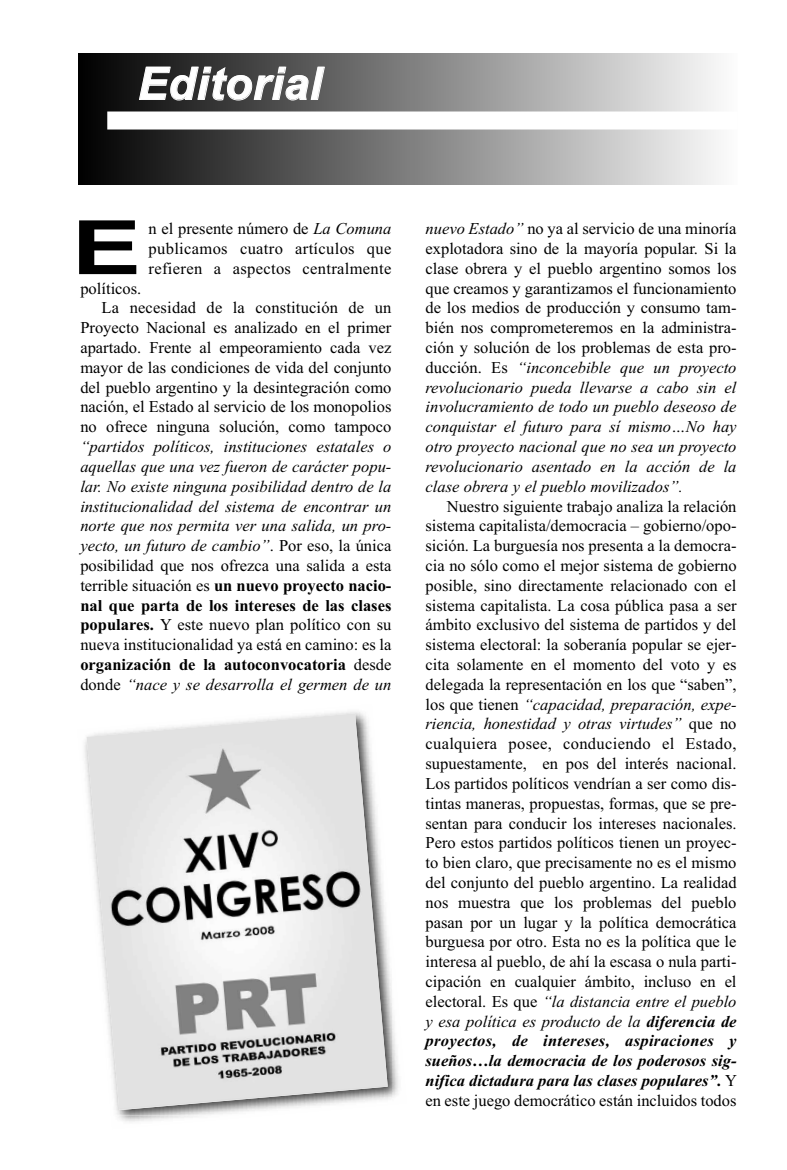
<style>
.page{position:relative;width:787px;height:1170px;background:#fff}
.page>*{position:absolute;margin:0;border:0;box-sizing:border-box;transform-origin:0 0}
.t1{font:700 75px "Arial";color:#000;scale:1.4 1}
.t2{font:italic 700 45px "Arial";letter-spacing:.01em;color:#fff}
.t3{font:16.5px/19.8px "Times New Roman";color:#000;text-align:justify}
.t4{font:italic 16.5px/19.8px "Times New Roman";color:#000;text-align:justify}
.s1{font-style:italic}
.s2{font-style:normal}
.s3{font-weight:700;font-style:normal}
.s4{font-weight:700;font-style:italic}
.s5{font-weight:700}
</style>
<div class="page">
<div style="left:79px;top:54px;width:658px;height:131px;background:linear-gradient(to right,#000,#fcfcfc)"></div>
<img style="left:392px;top:1013px;width:7px;height:84px">
<img style="left:82px;top:711px;width:310px;height:404px">
<img style="left:87px;top:713px;width:301px;height:396px">
<div style="left:107px;top:111px;width:630px;height:18px;background:#fff"></div>
<h2 class="t2" style="left:138px;top:58px;width:186px">Editorial</h2>
<h1 class="t1" style="left:71px;top:204px;width:52px">E</h1>
<p class="t3" style="left:149px;top:218px;width:244px">n el presente número de <span class="s1">La Comuna </span>publicamos cuatro artículos que refieren a aspectos centralmente</p>
<p class="t3" style="left:80px;top:278px;width:62px">políticos.</p>
<p class="t3" style="left:102px;top:298px;width:291px">La necesidad de la constitución de un</p>
<p class="t3" style="left:80px;top:317px;width:312px">Proyecto Nacional es analizado en el primer</p>
<p class="t3" style="left:80px;top:337px;width:312px">apartado. Frente al empeoramiento cada vez</p>
<p class="t3" style="left:80px;top:357px;width:312px">mayor de las condiciones de vida del conjunto</p>
<p class="t3" style="left:80px;top:377px;width:312px">del pueblo argentino y la desintegración como</p>
<p class="t3" style="left:80px;top:397px;width:312px">nación, el Estado al servicio de los monopolios</p>
<p class="t3" style="left:80px;top:416px;width:312px">no ofrece ninguna solución, como tampoco</p>
<p class="t4" style="left:80px;top:436px;width:312px">“partidos políticos, instituciones estatales o aquellas que una vez fueron de carácter popu&shy;lar. No existe ninguna posibilidad dentro de la institucionalidad del sistema de encontrar un norte que nos permita ver una salida, un pro&shy;yecto, un futuro de cambio”<span class="s2">. Por eso, la única posibilidad que nos ofrezca una salida a esta terrible situación es</span> <span class="s3">un nuevo proyecto nacio&shy;nal que parta de los intereses de las clases populares.</span> <span class="s2">Y este nuevo plan político con su nueva institucionalidad ya está en camino: es la </span><span class="s3">organización de la autoconvocatoria</span> <span class="s2">desde donde</span> “nace y se desarrolla el germen de un</p>
<p class="t3" style="left:425px;top:218px;width:312px"><span class="s1">nuevo Estado”</span> no ya al servicio de una minoría explotadora sino de la mayoría popular. Si la clase obrera y el pueblo argentino somos los que creamos y garantizamos el funcionamiento de los medios de producción y consumo tam&shy;bién nos comprometeremos en la administra&shy;ción y solución de los problemas de esta pro&shy;ducción. Es <span class="s1">“inconcebible que un proyecto revolucionario pueda llevarse a cabo sin el involucramiento de todo un pueblo deseoso de conquistar el futuro para sí mismo…No hay otro proyecto nacional que no sea un proyecto revolucionario asentado en la acción de la clase obrera y el pueblo movilizados”.</span></p>
<p class="t3" style="left:425px;top:496px;width:313px;text-indent:21px">Nuestro siguiente trabajo analiza la relación sistema capitalista/democracia – gobierno/opo&shy;sición. La burguesía nos presenta a la democra&shy;cia no sólo como el mejor sistema de gobierno posible, sino directamente relacionado con el sistema capitalista. La cosa pública pasa a ser ámbito exclusivo del sistema de partidos y del sistema electoral: la soberanía popular se ejer&shy;cita solamente en el momento del voto y es delegada la representación en los que “saben”, los que tienen <span class="s1">“capacidad, preparación, expe&shy;riencia, honestidad y otras virtudes”</span> que no cualquiera posee, conduciendo el Estado, supuestamente, en pos del interés nacional.<br>Los partidos políticos vendrían a ser como dis&shy;tintas maneras, propuestas, formas, que se pre&shy;sentan para conducir los intereses nacionales.<br>Pero estos partidos políticos tienen un proyec&shy;to bien claro, que precisamente no es el mismo del conjunto del pueblo argentino. La realidad nos muestra que los problemas del pueblo pasan por un lugar y la política democrática burguesa por otro. Esta no es la política que le interesa al pueblo, de ahí la escasa o nula parti&shy;cipación en cualquier ámbito, incluso en el electoral. Es que <span class="s1">“la distancia entre el pueblo y esa política es producto de la</span> <span class="s4">diferencia de proyectos, de intereses, aspiraciones y sueños…la democracia de los poderosos sig&shy;nifica dictadura para las clases populares”</span><span class="s5">.</span> Y en este juego democrático están incluidos todos</p>
</div>
